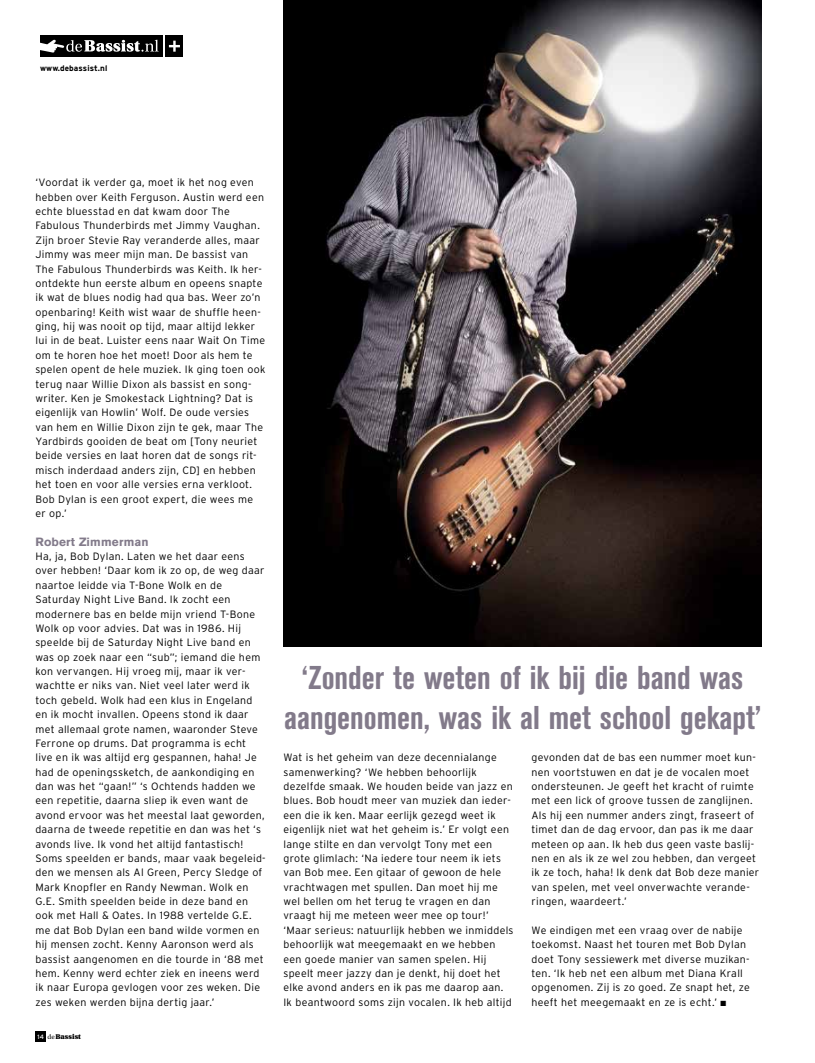
<style>
.page{position:relative;width:815px;height:1063px;background:#fff}
.page>*{position:absolute;margin:0;border:0;box-sizing:border-box;transform-origin:0 0}
.t1{font:700 condensed 32.62px/39.2px "Akzidenz Grotesk BE";color:#827a8a;text-align:center}
.t2{font:700 11.88px "Akzidenz Grotesk BE";letter-spacing:.015em;color:#827a8a}
.t3{font:300 10.62px/14.4px "Interstate";letter-spacing:.025em;color:#000}
.t4{font:700 8.12px "Interstate";letter-spacing:.015em;color:#000}
.t5{font:900 6.88px "Utopia";letter-spacing:.015em;color:#000}
.s1{font-family:"Interstate";font-weight:400;font-size:6.25px;color:#fff}
.s2{font-family:"Utopia Std";font-weight:400}
</style>
<div class="page">
<img style="left:283px;top:0;width:479px;height:646px">
<div style="left:35px;top:1031px;width:11px;height:11px;background:#000"></div>
<div style="left:41px;top:35px;width:122px;height:22px;background:#000"></div>
<div style="left:166px;top:35px;width:17px;height:22px;background:#000"></div>
<svg style="left:169px;top:41px;width:11px;height:11px"></svg>
<svg style="left:40px;top:40px;width:119px;height:13px"></svg>
<p class="t4" style="left:40px;top:64px;width:69px">www.debassist.nl</p>
<p class="t3" style="left:35px;top:175px;width:231px">‘Voordat ik verder ga, moet ik het nog even hebben over Keith Ferguson. Austin werd een echte bluesstad en dat kwam door The Fabulous Thunderbirds met Jimmy Vaughan.<br>Zijn broer Stevie Ray veranderde alles, maar Jimmy was meer mijn man. De bassist van The Fabulous Thunderbirds was Keith. Ik her&shy;ontdekte hun eerste album en opeens snapte ik wat de blues nodig had qua bas. Weer zo’n openbaring! Keith wist waar de shuffle heen&shy;ging, hij was nooit op tijd, maar altijd lekker lui in de beat. Luister eens naar Wait On Time om te horen hoe het moet! Door als hem te spelen opent de hele muziek. Ik ging toen ook terug naar Willie Dixon als bassist en song&shy;writer. Ken je Smokestack Lightning? Dat is eigenlijk van Howlin’ Wolf. De oude versies van hem en Willie Dixon zijn te gek, maar The Yardbirds gooiden de beat om [Tony neuriet beide versies en laat horen dat de songs rit&shy;misch inderdaad anders zijn, CD] en hebben het toen en voor alle versies erna verkloot.<br>Bob Dylan is een groot expert, die wees me er op.’</p>
<p class="t2" style="left:35px;top:535px;width:115px">Robert Zimmerman</p>
<p class="t3" style="left:35px;top:549px;width:232px">Ha, ja, Bob Dylan. Laten we het daar eens over hebben! ‘Daar kom ik zo op, de weg daar naartoe leidde via T-Bone Wolk en de Saturday Night Live Band. Ik zocht een modernere bas en belde mijn vriend T-Bone Wolk op voor advies. Dat was in 1986. Hij speelde bij de Saturday Night Live band en was op zoek naar een “sub”; iemand die hem kon vervangen. Hij vroeg mij, maar ik ver&shy;wachtte er niks van. Niet veel later werd ik toch gebeld. Wolk had een klus in Engeland en ik mocht invallen. Opeens stond ik daar met allemaal grote namen, waaronder Steve Ferrone op drums. Dat programma is echt live en ik was altijd erg gespannen, haha! Je had de openingssketch, de aankondiging en dan was het “gaan!” ‘s Ochtends hadden we een repetitie, daarna sliep ik even want de avond ervoor was het meestal laat geworden, daarna de tweede repetitie en dan was het ‘s avonds live. Ik vond het altijd fantastisch!<br>Soms speelden er bands, maar vaak begeleid&shy;den we mensen als Al Green, Percy Sledge of Mark Knopfler en Randy Newman. Wolk en G.E. Smith speelden beide in deze band en ook met Hall &amp; Oates. In 1988 vertelde G.E. me dat Bob Dylan een band wilde vormen en hij mensen zocht. Kenny Aaronson werd als bassist aangenomen en die tourde in ‘88 met hem. Kenny werd echter ziek en ineens werd ik naar Europa gevlogen voor zes weken. Die zes weken werden bijna dertig jaar.’</p>
<p class="t5" style="left:37px;top:1033px;width:45px"><span class="s1">14</span> <span class="s2">de</span>Bassist</p>
<h1 class="t1" style="left:284px;top:659px;width:478px">‘Zonder te weten of ik bij die band was aangenomen, was ik al met school gekapt’</h1>
<p class="t3" style="left:283px;top:750px;width:232px">Wat is het geheim van deze decennialange samenwerking? ‘We hebben behoorlijk dezelfde smaak. We houden beide van jazz en blues. Bob houdt meer van muziek dan ieder&shy;een die ik ken. Maar eerlijk gezegd weet ik eigenlijk niet wat het geheim is.’ Er volgt een lange stilte en dan vervolgt Tony met een grote glimlach: ‘Na iedere tour neem ik iets van Bob mee. Een gitaar of gewoon de hele vrachtwagen met spullen. Dan moet hij me wel bellen om het terug te vragen en dan vraagt hij me meteen weer mee op tour!’ ‘Maar serieus: natuurlijk hebben we inmiddels behoorlijk wat meegemaakt en we hebben een goede manier van samen spelen. Hij speelt meer jazzy dan je denkt, hij doet het elke avond anders en ik pas me daarop aan.<br>Ik beantwoord soms zijn vocalen. Ik heb altijd</p>
<p class="t3" style="left:531px;top:750px;width:229px">gevonden dat de bas een nummer moet kun&shy;nen voortstuwen en dat je de vocalen moet ondersteunen. Je geeft het kracht of ruimte met een lick of groove tussen de zanglijnen.<br>Als hij een nummer anders zingt, fraseert of timet dan de dag ervoor, dan pas ik me daar meteen op aan. Ik heb dus geen vaste baslij&shy;nen en als ik ze wel zou hebben, dan vergeet ik ze toch, haha! Ik denk dat Bob deze manier van spelen, met veel onverwachte verande&shy;ringen, waardeert.’</p>
<p class="t3" style="left:531px;top:923px;width:220px">We eindigen met een vraag over de nabije toekomst. Naast het touren met Bob Dylan doet Tony sessiewerk met diverse muzikan&shy;ten. ‘Ik heb net een album met Diana Krall opgenomen. Zij is zo goed. Ze snapt het, ze heeft het meegemaakt en ze is echt.’ ■</p>
</div>
